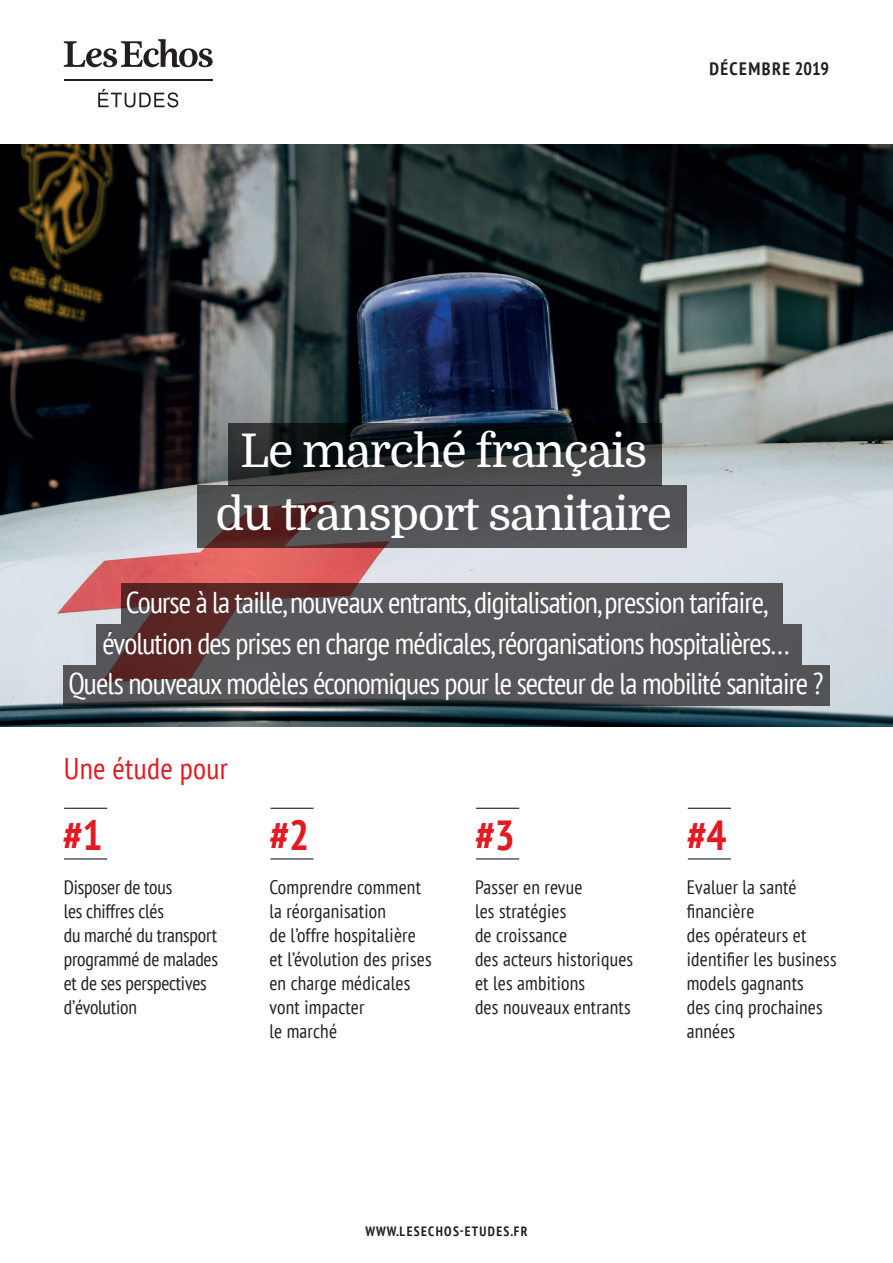
<style>
.page{position:relative;width:893px;height:1263px;background:#fff}
.page>*{position:absolute;margin:0;border:0;box-sizing:border-box;transform-origin:0 0}
.t1{font:46.5px "Domine";letter-spacing:-.03em;color:#fff}
.t2{font:700 condensed 42px "PT Sans";color:#e21a21}
.t3{font:condensed 30px/40.5px "PT Sans";letter-spacing:-.03em;color:#fff;text-align:center}
.t4{font:condensed 30px "PT Sans";letter-spacing:.01em;color:#e21a21}
.t5{font:condensed 19.5px/24px "PT Sans";letter-spacing:.01em;color:#231f20}
.t6{font:condensed 19.5px/24px "PT Sans";letter-spacing:-.01em;color:#231f20}
.t7{font:700 condensed 18px "PT Sans";letter-spacing:.08em;color:#231f20}
.t8{font:700 condensed 13.5px "PT Sans";letter-spacing:.1em;color:#231f20}
</style>
<div class="page">
<img style="left:0;top:144px;width:893px;height:582px">
<svg style="left:198px;top:486px;width:489px;height:62px;background:#524c4e"></svg>
<svg style="left:228px;top:423px;width:434px;height:63px;background:#24292b"></svg>
<svg style="left:121px;top:583px;width:661px;height:41px;background:#574b4e"></svg>
<svg style="left:96px;top:624px;width:705px;height:41px;background:#575053"></svg>
<svg style="left:63px;top:665px;width:766px;height:41px;background:#504e51"></svg>
<hr style="left:64px;top:79px;width:148px;height:2px;background:#231f20">
<svg style="left:64px;top:39px;width:149px;height:28px"></svg>
<svg style="left:98px;top:89px;width:80px;height:18px"></svg>
<hr style="left:64px;top:858px;width:43px;height:1px;background:#231f20">
<hr style="left:270px;top:858px;width:44px;height:1px;background:#231f20">
<hr style="left:476px;top:858px;width:43px;height:1px;background:#231f20">
<hr style="left:688px;top:858px;width:43px;height:1px;background:#231f20">
<hr style="left:64px;top:808px;width:43px;height:1px;background:#231f20">
<hr style="left:270px;top:808px;width:44px;height:1px;background:#231f20">
<hr style="left:476px;top:808px;width:43px;height:1px;background:#231f20">
<hr style="left:688px;top:808px;width:43px;height:1px;background:#231f20">
<p class="t7" style="left:709px;top:56px;width:121px">DÉCEMBRE 2019</p>
<h1 class="t1" style="left:240px;top:425px;width:409px">Le marché français</h1>
<h1 class="t1" style="left:216px;top:488px;width:458px">du transport sanitaire</h1>
<h3 class="t3" style="left:68px;top:582px;width:757px">Course à la taille, nouveaux entrants, digitalisation, pression tarifaire,<br>évolution des prises en charge médicales, réorganisations hospitalières…<br>Quels nouveaux modèles économiques pour le secteur de la mobilité sanitaire ?</h3>
<h3 class="t4" style="left:64px;top:750px;width:166px">Une étude pour</h3>
<h2 class="t2" style="left:63px;top:808px;width:41px">#1</h2>
<h2 class="t2" style="left:269px;top:808px;width:41px">#2</h2>
<h2 class="t2" style="left:475px;top:808px;width:41px">#3</h2>
<h2 class="t2" style="left:687px;top:808px;width:41px">#4</h2>
<p class="t6" style="left:64px;top:875px;width:156px">Disposer de tous<br>les chiffres clés<br>du marché du transport programmé de malades et de ses perspectives d’évolution</p>
<p class="t5" style="left:269px;top:875px;width:164px">Comprendre comment la réorganisation<br>de l’offre hospitalière et l’évolution des prises en charge médicales vont impacter<br>le marché</p>
<p class="t5" style="left:475px;top:875px;width:160px">Passer en revue<br>les stratégies<br>de croissance<br>des acteurs historiques et les ambitions<br>des nouveaux entrants</p>
<p class="t5" style="left:687px;top:875px;width:151px">Evaluer la santé financière<br>des opérateurs et identifier les business models gagnants<br>des cinq prochaines années</p>
<p class="t8" style="left:365px;top:1222px;width:164px">WWW.LESECHOS-ETUDES.FR</p>
</div>
